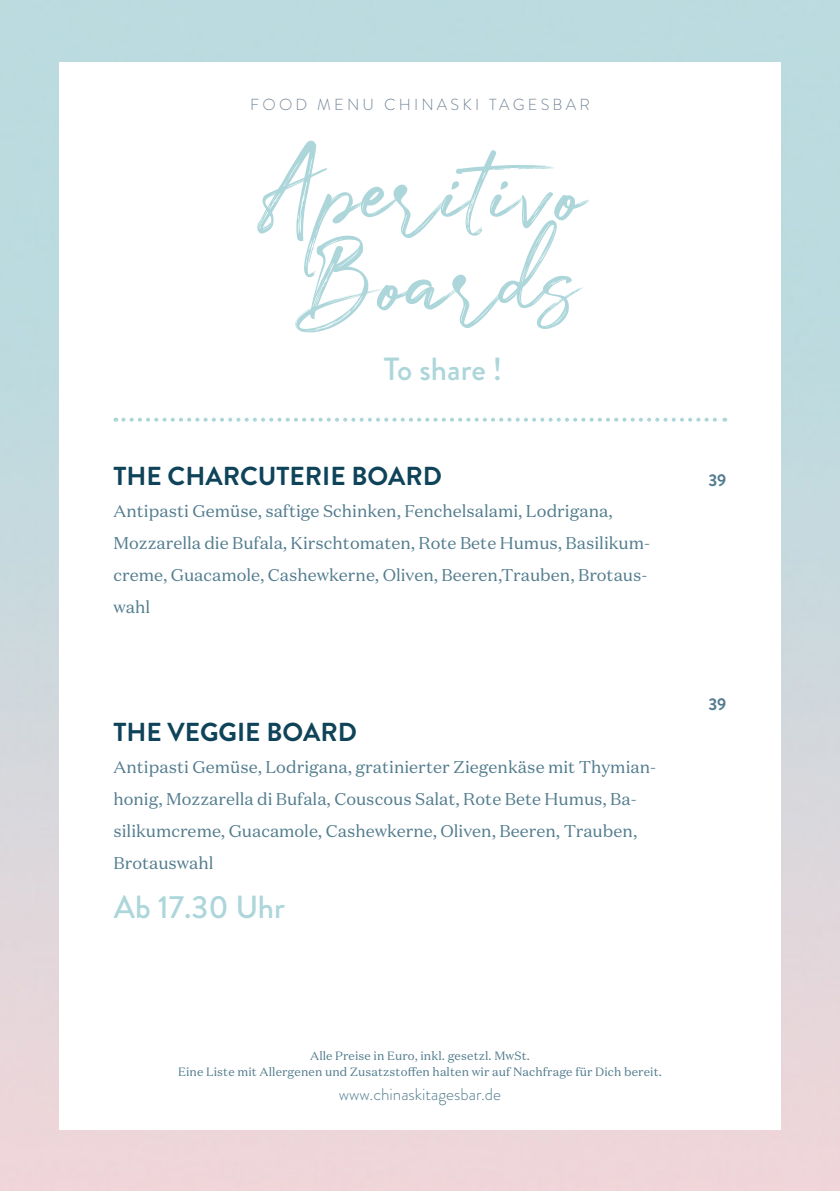
<style>
.page{position:relative;width:840px;height:1191px;background:#fff}
.page>*{position:absolute;margin:0;border:0;box-sizing:border-box;transform-origin:0 0}
.GRUPPE{font:108px "Julietta Messie Demo";color:#acd6da}
.ERKLÄRUNG{font:500 32px "Brandon Grotesque";color:#acd6da}
.PRODUKT{font:700 26px "Brandon Grotesque";color:#0e4359}
.Ingredience{font:17px/32px "Domaine Text";color:#527c8e}
.t1{font:300 17px "Brandon Grotesque";color:#527c8e}
.PREISE{font:700 17px "Brandon Grotesque";color:#527c8e}
.t2{font:300 16px "Brandon Grotesque";letter-spacing:.2em;color:#758798}
.t3{font:12px/16px "Domaine Text";letter-spacing:.01em;color:#527c8e;text-align:center}
</style>
<div class="page">
<svg style="left:123px;top:418px;width:602px;height:4px"></svg>
<p class="t2" style="left:250px;top:94px;width:341px">FOOD MENU CHINASKI TAGESBAR</p>
<p class="GRUPPE" style="left:257px;top:119px;width:327px">Aperitivo</p>
<p class="GRUPPE" style="left:295px;top:209px;width:280px">Boards</p>
<p class="ERKLÄRUNG" style="left:383px;top:347px;width:120px">To share !</p>
<p class="PRODUKT" style="left:113px;top:457px;width:330px">THE CHARCUTERIE BOARD</p>
<p class="Ingredience" style="left:113px;top:494px;width:537px">Antipasti Gemüse, saftige Schinken, Fenchelsalami, Lodrigana, Mozzarella die Bufala, Kirschtomaten, Rote Bete Humus, Basilikum&shy;creme, Guacamole, Cashewkerne, Oliven, Beeren,Trauben, Brotaus&shy;wahl</p>
<p class="PRODUKT" style="left:113px;top:713px;width:245px">THE VEGGIE BOARD</p>
<p class="Ingredience" style="left:113px;top:750px;width:543px">Antipasti Gemüse, Lodrigana, gratinierter Ziegenkäse mit Thymian&shy;honig, Mozzarella di Bufala, Couscous Salat, Rote Bete Humus, Ba&shy;silikumcreme, Guacamole, Cashewkerne, Oliven, Beeren, Trauben, Brotauswahl</p>
<p class="ERKLÄRUNG" style="left:114px;top:885px;width:172px">Ab 17.30 Uhr</p>
<p class="PREISE" style="left:708px;top:468px;width:20px">39</p>
<p class="PREISE" style="left:708px;top:692px;width:20px">39</p>
<p class="t3" style="left:178px;top:1047px;width:485px">Alle Preise in Euro, inkl. gesetzl. MwSt.<br>Eine Liste mit Allergenen und Zusatzstoffen halten wir auf Nachfrage für Dich bereit.</p>
<p class="t1" style="left:338px;top:1082px;width:164px">www.chinaskitagesbar.de</p>
</div>
